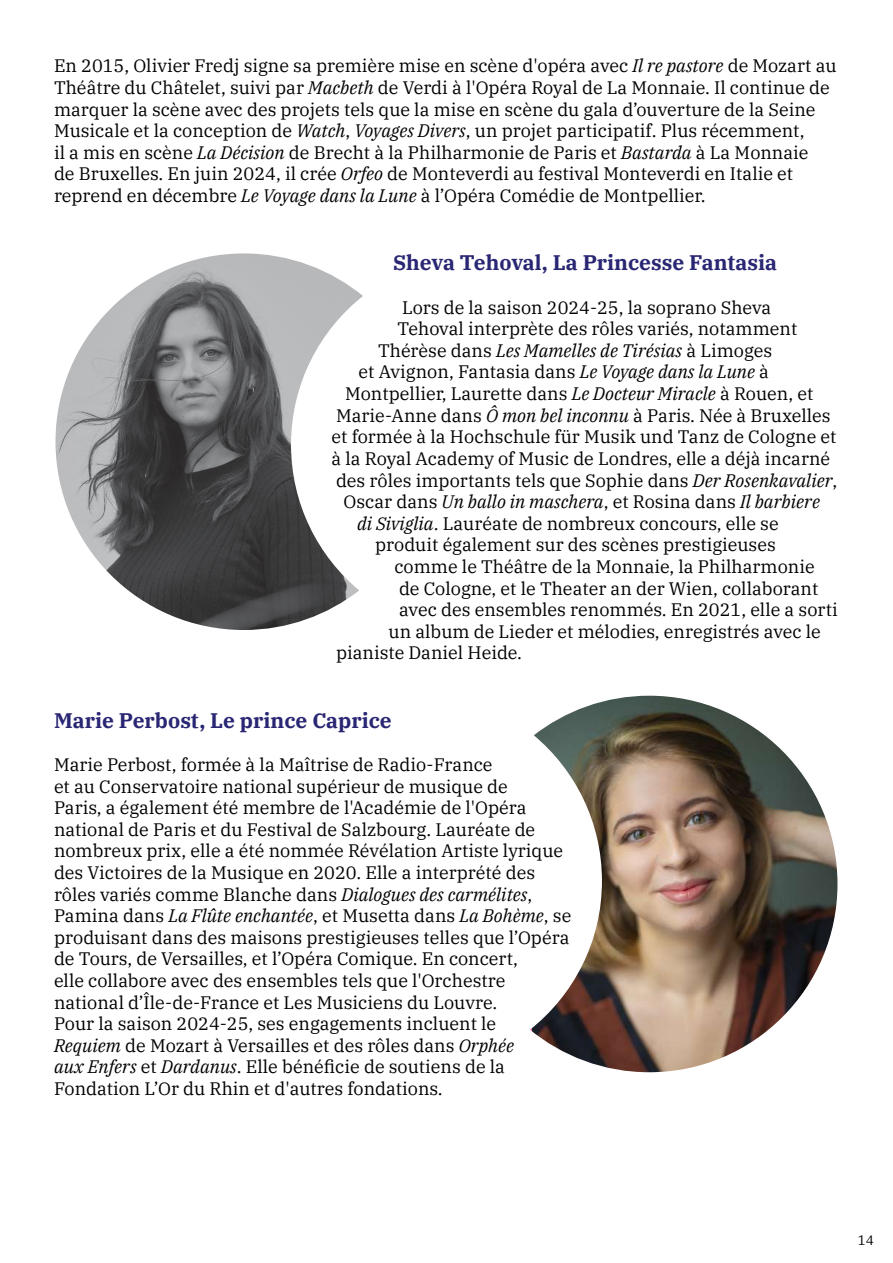
<style>
.page{position:relative;width:893px;height:1263px;background:#fff}
.page>*{position:absolute;margin:0;border:0;box-sizing:border-box;transform-origin:0 0}
.t1{font:700 21px "IBM Plex Serif";color:#292673}
.t2{font:18px/21.6px "IBM Plex Serif";color:#000}
.t3{font:italic 18px "IBM Plex Serif";color:#000}
.t4{font:13.5px "IBM Plex Serif";color:#000}
.s1{font-style:italic}
.s2{font-style:normal}
</style>
<div class="page">
<svg style="left:55px;top:253px;width:308px;height:377px"></svg>
<img style="left:530px;top:695px;width:308px;height:378px">
<p class="t2" style="left:54px;top:54px;width:784px">En 2015, Olivier Fredj signe sa première mise en scène d'opéra avec <span class="s1">Il re pastore</span> de Mozart au Théâtre du Châtelet, suivi par <span class="s1">Macbeth</span> de Verdi à l'Opéra Royal de La Monnaie. Il continue de marquer la scène avec des projets tels que la mise en scène du gala d’ouverture de la Seine Musicale et la conception de <span class="s1">Watch</span>, <span class="s1">Voyages Divers</span>, un projet participatif. Plus récemment,<br>il a mis en scène <span class="s1">La Décision</span> de Brecht à la Philharmonie de Paris et <span class="s1">Bastarda</span> à La Monnaie<br>de Bruxelles. En juin 2024, il crée <span class="s1">Orfeo</span> de Monteverdi au festival Monteverdi en Italie et reprend en décembre <span class="s1">Le Voyage dans la Lune</span> à l’Opéra Comédie de Montpellier.</p>
<p class="t1" style="left:393px;top:246px;width:386px">Sheva Tehoval, La Princesse Fantasia</p>
<p class="t2" style="left:402px;top:295px;width:371px">Lors de la saison 2024-25, la soprano Sheva</p>
<p class="t2" style="left:398px;top:317px;width:401px">Tehoval interprète des rôles variés, notamment</p>
<p class="t3" style="left:378px;top:337px;width:396px"><span class="s2">Thérèse dans</span> Les Mamelles de Tirésias <span class="s2">à Limoges</span></p>
<p class="t2" style="left:358px;top:360px;width:412px">et Avignon, Fantasia dans <span class="s1">Le Voyage dans la Lune</span> à</p>
<p class="t2" style="left:345px;top:381px;width:470px">Montpellier, Laurette dans <span class="s1">Le Docteur Miracle</span> à Rouen, et</p>
<p class="t2" style="left:336px;top:403px;width:496px">Marie-Anne dans <span class="s1">Ô mon bel inconnu</span> à Paris. Née à Bruxelles</p>
<p class="t2" style="left:332px;top:425px;width:507px">et formée à la Hochschule für Musik und Tanz de Cologne et</p>
<p class="t2" style="left:332px;top:446px;width:500px">à la Royal Academy of Music de Londres, elle a déjà incarné</p>
<p class="t2" style="left:336px;top:468px;width:503px">des rôles importants tels que Sophie dans <span class="s1">Der Rosenkavalier</span>,</p>
<p class="t3" style="left:344px;top:488px;width:478px"><span class="s2">Oscar dans</span> Un ballo in maschera<span class="s2">, et Rosina dans</span> Il barbiere</p>
<p class="t2" style="left:357px;top:511px;width:423px"><span class="s1">di Siviglia</span>. Lauréate de nombreux concours, elle se</p>
<p class="t2" style="left:375px;top:533px;width:402px">produit également sur des scènes prestigieuses</p>
<p class="t2" style="left:394px;top:554px;width:422px">comme le Théâtre de la Monnaie, la Philharmonie</p>
<p class="t2" style="left:399px;top:576px;width:421px">de Cologne, et le Theater an der Wien, collaborant</p>
<p class="t2" style="left:399px;top:597px;width:440px">avec des ensembles renommés. En 2021, elle a sorti</p>
<p class="t2" style="left:388px;top:619px;width:434px">un album de Lieder et mélodies, enregistrés avec le</p>
<p class="t2" style="left:336px;top:641px;width:188px">pianiste Daniel Heide.</p>
<p class="t1" style="left:54px;top:704px;width:339px">Marie Perbost, Le prince Caprice</p>
<p class="t2" style="left:54px;top:752px;width:519px">Marie Perbost, formée à la Maîtrise de Radio-France<br>et au Conservatoire national supérieur de musique de<br>Paris, a également été membre de l'Académie de l'Opéra national de Paris et du Festival de Salzbourg. Lauréate de nombreux prix, elle a été nommée Révélation Artiste lyrique des Victoires de la Musique en 2020. Elle a interprété des rôles variés comme Blanche dans <span class="s1">Dialogues des carmélites</span>, Pamina dans <span class="s1">La Flûte enchantée</span>, et Musetta dans <span class="s1">La Bohème</span>, se produisant dans des maisons prestigieuses telles que l’Opéra de Tours, de Versailles, et l’Opéra Comique. En concert,<br>elle collabore avec des ensembles tels que l'Orchestre national d’Île-de-France et Les Musiciens du Louvre.<br>Pour la saison 2024-25, ses engagements incluent le<br><span class="s1">Requiem</span> de Mozart à Versailles et des rôles dans <span class="s1">Orphée<br>aux Enfers</span> et <span class="s1">Dardanus</span>. Elle bénéficie de soutiens de la Fondation L’Or du Rhin et d'autres fondations.</p>
<p class="t4" style="left:858px;top:1230px;width:18px">14</p>
</div>
